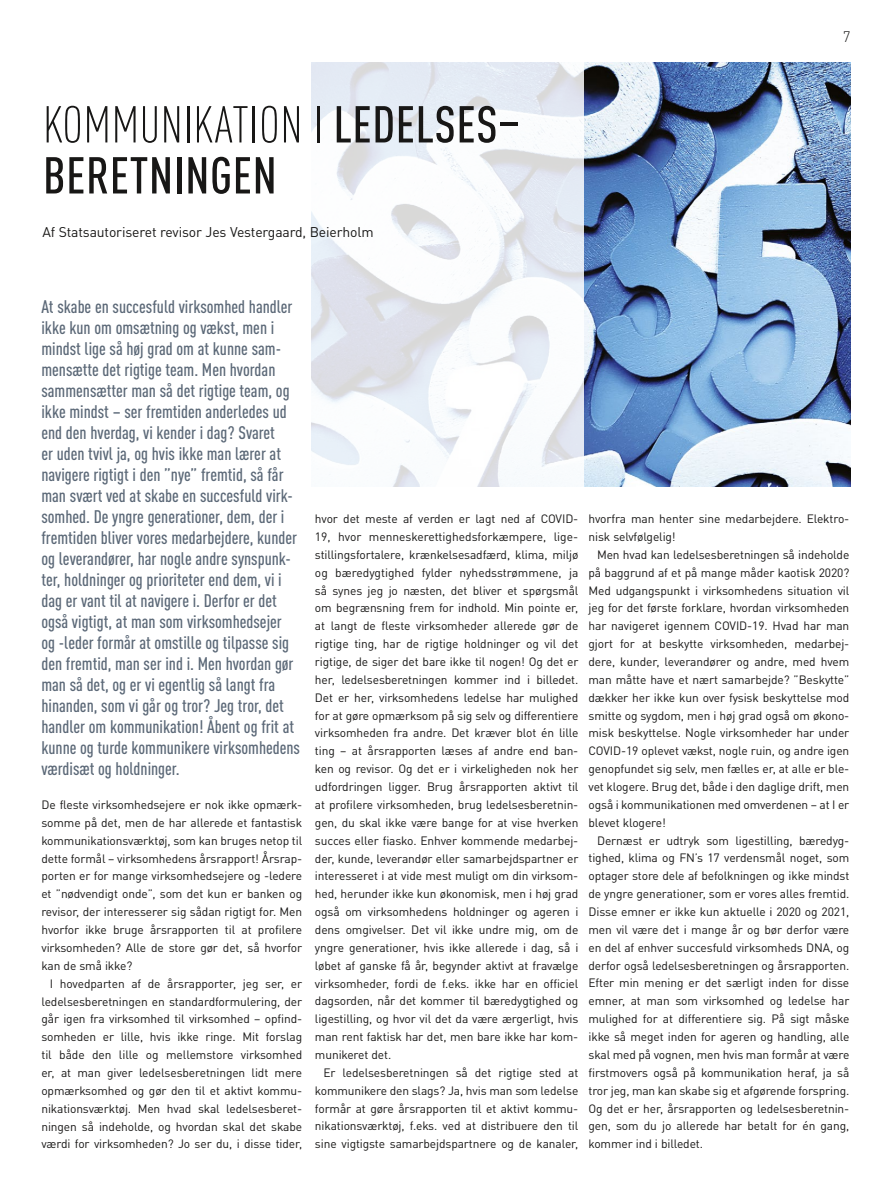
<style>
.page{position:relative;width:893px;height:1191px;background:#fff}
.page>*{position:absolute;margin:0;border:0;box-sizing:border-box;transform-origin:0 0}
.t1{font:500 condensed 51px/51px "DINOT";letter-spacing:.01em;color:#181716}
.t2{font:500 condensed 18px/21px "DINOT";color:#5b6877}
.t3{font:300 15px "DINOT";color:#181716}
.t4{font:13.95px "DINOT";letter-spacing:-.01em;color:#181716}
.t5{font:12px/17.9px "DINOT";letter-spacing:-.01em;color:#181716;text-align:justify}
.s1{font-weight:300}
</style>
<div class="page">
<img style="left:583px;top:63px;width:268px;height:424px">
<svg style="left:311px;top:62px;width:272px;height:425px;fill:#f5f8fb"></svg>
<p class="t3" style="left:843px;top:27px;width:9px">7</p>
<h1 class="t1" style="left:43px;top:98px;width:479px"><span class="s1">KOMMUNIKATION I</span> LEDELSES–<br>BERETNINGEN</h1>
<p class="t4" style="left:43px;top:224px;width:333px">Af Statsautoriseret revisor Jes Vestergaard, Beierholm</p>
<p class="t2" style="left:41px;top:296px;width:260px">At skabe en succesfuld virksomhed handler ikke kun om omsætning og vækst, men i mindst lige så høj grad om at kunne sam&shy;mensætte det rigtige team. Men hvordan sammensætter man så det rigtige team, og ikke mindst – ser fremtiden anderledes ud end den hverdag, vi kender i dag? Svaret<br>er uden tvivl ja, og hvis ikke man lærer at navigere rigtigt i den ”nye” fremtid, så får man svært ved at skabe en succesfuld virk&shy;somhed. De yngre generationer, dem, der i fremtiden bliver vores medarbejdere, kunder og leverandører, har nogle andre synspunk&shy;ter, holdninger og prioriteter end dem, vi i dag er vant til at navigere i. Derfor er det også vigtigt, at man som virksomhedsejer<br>og -leder formår at omstille og tilpasse sig den fremtid, man ser ind i. Men hvordan gør man så det, og er vi egentlig så langt fra hinanden, som vi går og tror? Jeg tror, det handler om kommunikation! Åbent og frit at kunne og turde kommunikere virksomhedens værdisæt og holdninger.</p>
<p class="t5" style="left:41px;top:795px;width:262px">De fleste virksomhedsejere er nok ikke opmærk&shy;somme på det, men de har allerede et fantastisk kommunikationsværktøj, som kan bruges netop til dette formål – virksomhedens årsrapport! Årsrap&shy;porten er for mange virksomhedsejere og -ledere et ”nødvendigt onde”, som det kun er banken og revisor, der interesserer sig sådan rigtigt for. Men hvorfor ikke bruge årsrapporten til at profilere virksomheden? Alle de store gør det, så hvorfor kan de små ikke?</p>
<p class="t5" style="left:41px;top:974px;width:262px;text-indent:9px">I hovedparten af de årsrapporter, jeg ser, er ledelsesberetningen en standardformulering, der går igen fra virksomhed til virksomhed – opfind&shy;somheden er lille, hvis ikke ringe. Mit forslag til både den lille og mellemstore virksomhed er, at man giver ledelsesberetningen lidt mere opmærksomhed og gør den til et aktivt kommu&shy;nikationsværktøj. Men hvad skal ledelsesberet&shy;ningen så indeholde, og hvordan skal det skabe værdi for virksomheden? Jo ser du, i disse tider,</p>
<p class="t5" style="left:315px;top:509px;width:265px">hvor det meste af verden er lagt ned af COVID-19, hvor menneskerettighedsforkæmpere, lige&shy;stillingsfortalere, krænkelsesadfærd, klima, miljø og bæredygtighed fylder nyhedsstrømmene, ja så synes jeg jo næsten, det bliver et spørgsmål om begrænsning frem for indhold. Min pointe er, at langt de fleste virksomheder allerede gør de rigtige ting, har de rigtige holdninger og vil det rigtige, de siger det bare ikke til nogen! Og det er her, ledelsesberetningen kommer ind i billedet.<br>Det er her, virksomhedens ledelse har mulighed for at gøre opmærksom på sig selv og differentiere virksomheden fra andre. Det kræver blot én lille ting – at årsrapporten læses af andre end ban&shy;ken og revisor. Og det er i virkeligheden nok her udfordringen ligger. Brug årsrapporten aktivt til at profilere virksomheden, brug ledelsesberetnin&shy;gen, du skal ikke være bange for at vise hverken succes eller fiasko. Enhver kommende medarbej&shy;der, kunde, leverandør eller samarbejdspartner er interesseret i at vide mest muligt om din virksom&shy;hed, herunder ikke kun økonomisk, men i høj grad også om virksomhedens holdninger og ageren i dens omgivelser. Det vil ikke undre mig, om de yngre generationer, hvis ikke allerede i dag, så i løbet af ganske få år, begynder aktivt at fravælge virksomheder, fordi de f.eks. ikke har en officiel dagsorden, når det kommer til bæredygtighed og ligestilling, og hvor vil det da være ærgerligt, hvis man rent faktisk har det, men bare ikke har kom&shy;munikeret det.</p>
<p class="t5" style="left:315px;top:1063px;width:265px;text-indent:9px">Er ledelsesberetningen så det rigtige sted at kommunikere den slags? Ja, hvis man som ledelse formår at gøre årsrapporten til et aktivt kommu&shy;nikationsværktøj, f.eks. ved at distribuere den til sine vigtigste samarbejdspartnere og de kanaler,</p>
<p class="t5" style="left:589px;top:509px;width:262px">hvorfra man henter sine medarbejdere. Elektro&shy;nisk selvfølgelig!</p>
<p class="t5" style="left:589px;top:545px;width:262px;text-indent:9px">Men hvad kan ledelsesberetningen så indeholde på baggrund af et på mange måder kaotisk 2020?<br>Med udgangspunkt i virksomhedens situation vil jeg for det første forklare, hvordan virksomheden har navigeret igennem COVID-19. Hvad har man gjort for at beskytte virksomheden, medarbej&shy;dere, kunder, leverandører og andre, med hvem man måtte have et nært samarbejde? ”Beskytte” dækker her ikke kun over fysisk beskyttelse mod smitte og sygdom, men i høj grad også om økono&shy;misk beskyttelse. Nogle virksomheder har under COVID-19 oplevet vækst, nogle ruin, og andre igen genopfundet sig selv, men fælles er, at alle er ble&shy;vet klogere. Brug det, både i den daglige drift, men også i kommunikationen med omverdenen – at I er blevet klogere!</p>
<p class="t5" style="left:589px;top:831px;width:262px;text-indent:9px">Dernæst er udtryk som ligestilling, bæredyg&shy;tighed, klima og FN’s 17 verdensmål noget, som optager store dele af befolkningen og ikke mindst de yngre generationer, som er vores alles fremtid.<br>Disse emner er ikke kun aktuelle i 2020 og 2021, men vil være det i mange år og bør derfor være en del af enhver succesfuld virksomheds DNA, og derfor også ledelsesberetningen og årsrapporten.<br>Efter min mening er det særligt inden for disse emner, at man som virksomhed og ledelse har mulighed for at differentiere sig. På sigt måske ikke så meget inden for ageren og handling, alle skal med på vognen, men hvis man formår at være firstmovers også på kommunikation heraf, ja så tror jeg, man kan skabe sig et afgørende forspring.<br>Og det er her, årsrapporten og ledelsesberetnin&shy;gen, som du jo allerede har betalt for én gang, kommer ind i billedet.</p>
</div>
